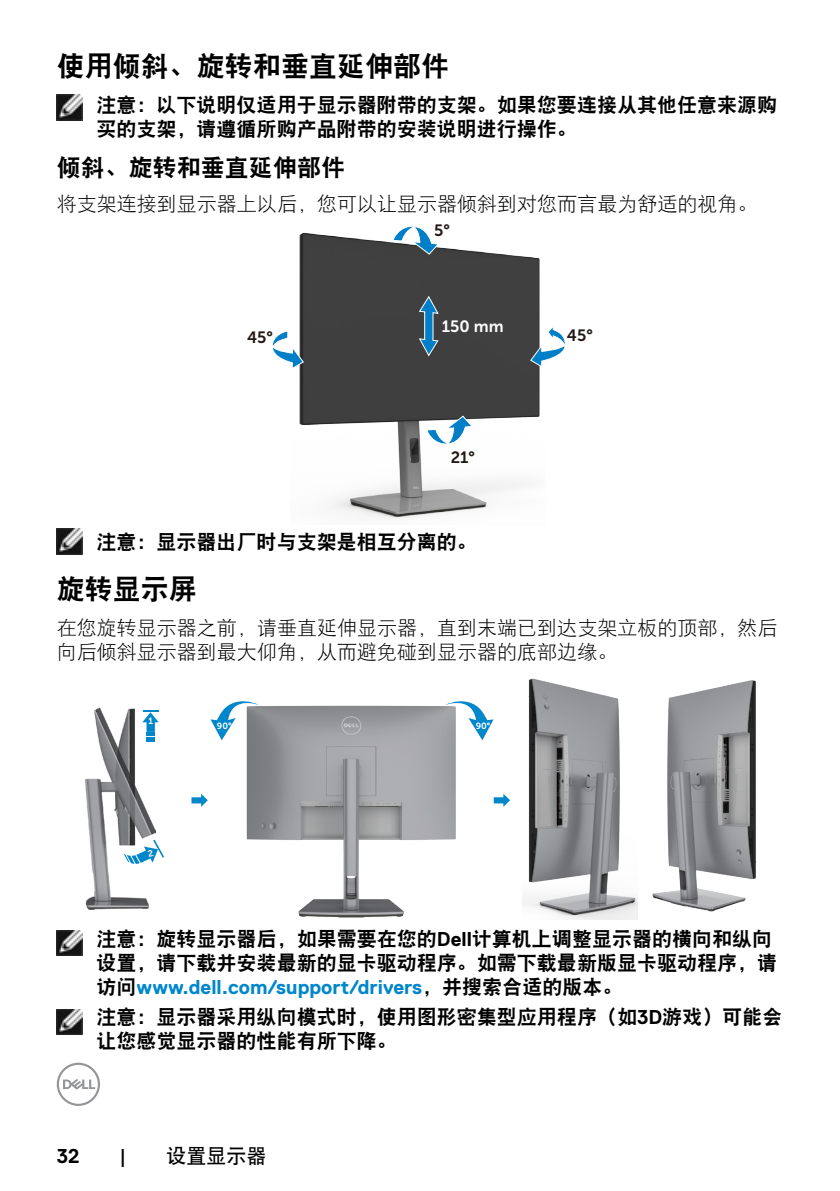
<style>
.page{position:relative;width:840px;height:1191px;background:#fff}
.page>*{position:absolute;margin:0;border:0;box-sizing:border-box;transform-origin:0 0}
.t1{font:28px "DFP Hei W9";color:#000}
.t2{font:24px "DFP Hei W9";color:#000}
.t3{font:20px/24px "DFP Hei W9";color:#000}
.t4{font:20px/24px "DFP Hei W3";color:#000}
.t5{font:700 20px "Dell Replica";color:#0087cb}
.t6{font:20px "DFP Hei W7";color:#000}
.t7{font:700 20px "Dell Replica";color:#000}
.t8{font:20px "Dell Replica";color:#000}
.t9{font:16.4px "Museo Sans For Dell 700";color:#231815}
.t10{font:16.4px "Museo Sans For Dell 700";color:#fff}
.t11{font:9px "Museo Sans For Dell 700";color:#fff}
.s1{font-family:"Dell Replica";font-weight:700}
.s2{font-family:"DFP Hei W9";font-weight:400;color:#000}
</style>
<div class="page">
<svg style="left:57px;top:1062px;width:43px;height:44px"></svg>
<img style="left:57px;top:94px;width:25px;height:26px">
<img style="left:299px;top:232px;width:241px;height:286px">
<svg style="left:392px;top:226px;width:47px;height:29px"></svg>
<svg style="left:529px;top:278px;width:37px;height:90px"></svg>
<svg style="left:425px;top:415px;width:48px;height:31px"></svg>
<svg style="left:418px;top:295px;width:20px;height:62px"></svg>
<svg style="left:272px;top:247px;width:32px;height:123px"></svg>
<img style="left:57px;top:529px;width:25px;height:25px">
<img style="left:84px;top:707px;width:71px;height:203px">
<svg style="left:142px;top:710px;width:17px;height:32px"></svg>
<svg style="left:210px;top:701px;width:40px;height:39px"></svg>
<svg style="left:454px;top:701px;width:39px;height:39px"></svg>
<svg style="left:191px;top:794px;width:17px;height:12px"></svg>
<svg style="left:493px;top:794px;width:16px;height:12px"></svg>
<img style="left:522px;top:678px;width:115px;height:241px">
<img style="left:652px;top:680px;width:104px;height:232px">
<img style="left:243px;top:702px;width:216px;height:216px">
<img style="left:57px;top:930px;width:25px;height:25px">
<img style="left:57px;top:1009px;width:25px;height:25px">
<svg style="left:123px;top:839px;width:41px;height:25px"></svg>
<h1 class="t1" style="left:57px;top:51px;width:393px">使用倾斜、旋转和垂直延伸部件</h1>
<p class="t3" style="left:96px;top:92px;width:681px">注意：以下说明仅适用于显示器附带的支架。如果您要连接从其他任意来源购买的支架，请遵循所购产品附带的安装说明进行操作。</p>
<p class="t2" style="left:57px;top:154px;width:289px">倾斜、旋转和垂直延伸部件</p>
<p class="t4" style="left:57px;top:192px;width:701px">将支架连接到显示器上以后，您可以让显示器倾斜到对您而言最为舒适的视角。</p>
<p class="t9" style="left:434px;top:221px;width:17px">5°</p>
<p class="t10" style="left:441px;top:317px;width:63px">150 mm</p>
<p class="t9" style="left:247px;top:328px;width:27px">45°</p>
<p class="t9" style="left:566px;top:326px;width:27px">45°</p>
<p class="t9" style="left:450px;top:448px;width:26px">21°</p>
<p class="t3" style="left:96px;top:529px;width:381px">注意：显示器出厂时与支架是相互分离的。</p>
<h1 class="t1" style="left:57px;top:574px;width:141px">旋转显示屏</h1>
<p class="t4" style="left:57px;top:615px;width:721px">在您旋转显示器之前，请垂直延伸显示器，直到末端已到达支架立板的顶部，然后向后倾斜显示器到最大仰角，从而避免碰到显示器的底部边缘。</p>
<p class="t11" style="left:148px;top:716px;width:6px">1</p>
<p class="t11" style="left:217px;top:721px;width:16px">90°</p>
<p class="t11" style="left:475px;top:720px;width:16px">90°</p>
<p class="t3" style="left:96px;top:926px;width:681px">注意：旋转显示器后，如果需要在您的<span class="s1">Dell</span>计算机上调整显示器的横向和纵向设置，请下载并安装最新的显卡驱动程序。如需下载最新版显卡驱动程序，请</p>
<p class="t5" style="left:96px;top:975px;width:527px"><span class="s2">访问</span>www.dell.com/support/drivers<span class="s2">，并搜索合适的版本。</span></p>
<p class="t3" style="left:96px;top:1004px;width:687px">注意：显示器采用纵向模式时，使用图形密集型应用程序（如<span class="s1">3D</span>游戏）可能会让您感觉显示器的性能有所下降。</p>
<p class="t7" style="left:57px;top:1144px;width:24px">32</p>
<p class="t8" style="left:119px;top:1144px;width:8px">|</p>
<p class="t6" style="left:166px;top:1144px;width:102px">设置显示器</p>
</div>
